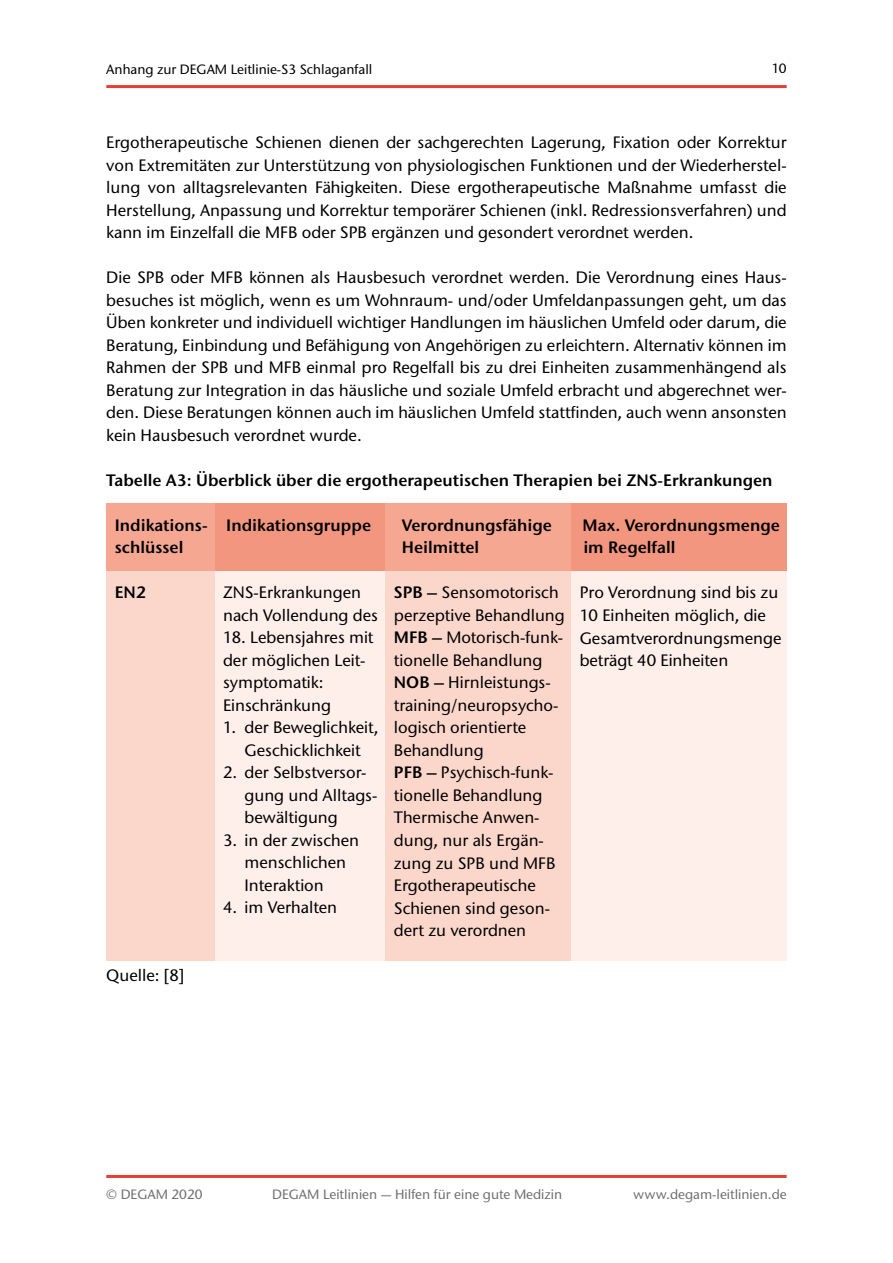
<style>
.page{position:relative;width:893px;height:1263px;background:#fff}
.page>*{position:absolute;margin:0;border:0;box-sizing:border-box;transform-origin:0 0}
.t1{font:500 16.5px/22.5px "Stone Sans ITC Std";color:#000}
.t2{font:600 16.5px "Stone Sans ITC Pro";color:#000}
.t3{font:500 13.5px "Stone Sans ITC Std";color:#706f6f}
.t4{font:500 13.5px "Stone Sans ITC Std";color:#000}
.s1{font-family:"Stone Sans ITC Pro";font-weight:600}
</style>
<div class="page">
<div style="left:106px;top:503px;width:680px;height:68px;background:#f3967f"></div>
<div style="left:106px;top:571px;width:680px;height:389px;background:#feefea"></div>
<svg style="left:106px;top:503px;width:109px;height:457px;background:#facfc2"></svg>
<svg style="left:385px;top:503px;width:186px;height:457px;background:#facfc2"></svg>
<hr style="left:106px;top:85px;width:681px;height:3px;background:#e83e36">
<hr style="left:106px;top:1175px;width:681px;height:3px;background:#e83e36">
<p class="t4" style="left:106px;top:61px;width:268px">Anhang zur DEGAM Leitlinie-S3 Schlaganfall</p>
<p class="t4" style="left:772px;top:60px;width:16px">10</p>
<p class="t1" style="left:106px;top:131px;width:682px;text-align:justify">Ergotherapeutische Schienen dienen der sachgerechten Lagerung, Fixation oder Korrektur von Extremitäten zur Unterstützung von physiologischen Funktionen und der Wiederherstel&shy;lung von alltagsrelevanten Fähigkeiten. Diese ergotherapeutische Maßnahme umfasst die Herstellung, Anpassung und Korrektur temporärer Schienen (inkl. Redressionsverfahren) und kann im Einzelfall die MFB oder SPB ergänzen und gesondert verordnet werden.</p>
<p class="t1" style="left:106px;top:266px;width:682px;text-align:justify">Die SPB oder MFB können als Hausbesuch verordnet werden. Die Verordnung eines Haus&shy;besuches ist möglich, wenn es um Wohnraum- und/oder Umfeldanpassungen geht, um das Üben konkreter und individuell wichtiger Handlungen im häuslichen Umfeld oder darum, die Beratung, Einbindung und Befähigung von Angehörigen zu erleichtern. Alternativ können im Rahmen der SPB und MFB einmal pro Regelfall bis zu drei Einheiten zusammenhängend als Beratung zur Integration in das häusliche und soziale Umfeld erbracht und abgerechnet wer&shy;den. Diese Beratungen können auch im häuslichen Umfeld stattfinden, auch wenn ansonsten kein Hausbesuch verordnet wurde.</p>
<p class="t2" style="left:106px;top:470px;width:668px">Tabelle A3: Überblick über die ergotherapeutischen Therapien bei ZNS-Erkrankungen</p>
<p class="t2" style="left:115px;top:515px;width:258px">Indikations- Indikationsgruppe</p>
<p class="t2" style="left:402px;top:515px;width:152px">Verordnungsfähige</p>
<p class="t2" style="left:583px;top:515px;width:199px">Max. Verordnungsmenge</p>
<p class="t2" style="left:115px;top:537px;width:70px">schlüssel</p>
<p class="t2" style="left:402px;top:537px;width:79px">Heilmittel</p>
<p class="t2" style="left:583px;top:537px;width:94px">im Regelfall</p>
<p class="t2" style="left:115px;top:582px;width:33px">EN2</p>
<p class="t1" style="left:223px;top:581px;width:156px">ZNS-Erkrankungen nach Vollendung des</p>
<p class="t1" style="left:223px;top:626px;width:152px">18. Lebensjahres mit der möglichen Leit&shy;symptomatik:<br>Einschränkung</p>
<p class="t1" style="left:223px;top:716px;width:157px;text-align:center">1. der Beweglichkeit,<br>Geschicklichkeit</p>
<p class="t1" style="left:245px;top:761px;width:134px;text-indent:-21px">2. der Selbstversor&shy;gung und Alltags&shy;bewältigung</p>
<p class="t1" style="left:245px;top:829px;width:116px;text-indent:-21px">3. in der zwischen menschlichen<br>Interaktion</p>
<p class="t1" style="left:223px;top:896px;width:116px">4. im Verhalten</p>
<p class="t1" style="left:394px;top:581px;width:172px"><span class="s1">SPB –</span> Sensomotorisch perzeptive Behandlung<br><span class="s1">MFB –</span> Motorisch-funk&shy;tionelle Behandlung<br><span class="s1">NOB –</span> Hirnleistungs&shy;training/neuropsycho&shy;logisch orientierte<br>Behandlung<br><span class="s1">PFB –</span> Psychisch-funk&shy;tionelle Behandlung<br>Thermische Anwen&shy;dung, nur als Ergän&shy;zung zu SPB und MFB<br>Ergotherapeutische<br>Schienen sind geson&shy;dert zu verordnen</p>
<p class="t1" style="left:580px;top:581px;width:203px">Pro Verordnung sind bis zu<br>10 Einheiten möglich, die<br>Gesamtverordnungsmenge beträgt 40 Einheiten</p>
<p class="t1" style="left:106px;top:964px;width:80px">Quelle: [8]</p>
<p class="t3" style="left:106px;top:1186px;width:98px">© DEGAM 2020</p>
<p class="t3" style="left:272px;top:1186px;width:292px">DEGAM Leitlinien — Hilfen für eine gute Medizin</p>
<p class="t3" style="left:633px;top:1186px;width:155px">www.degam-leitlinien.de</p>
</div>
